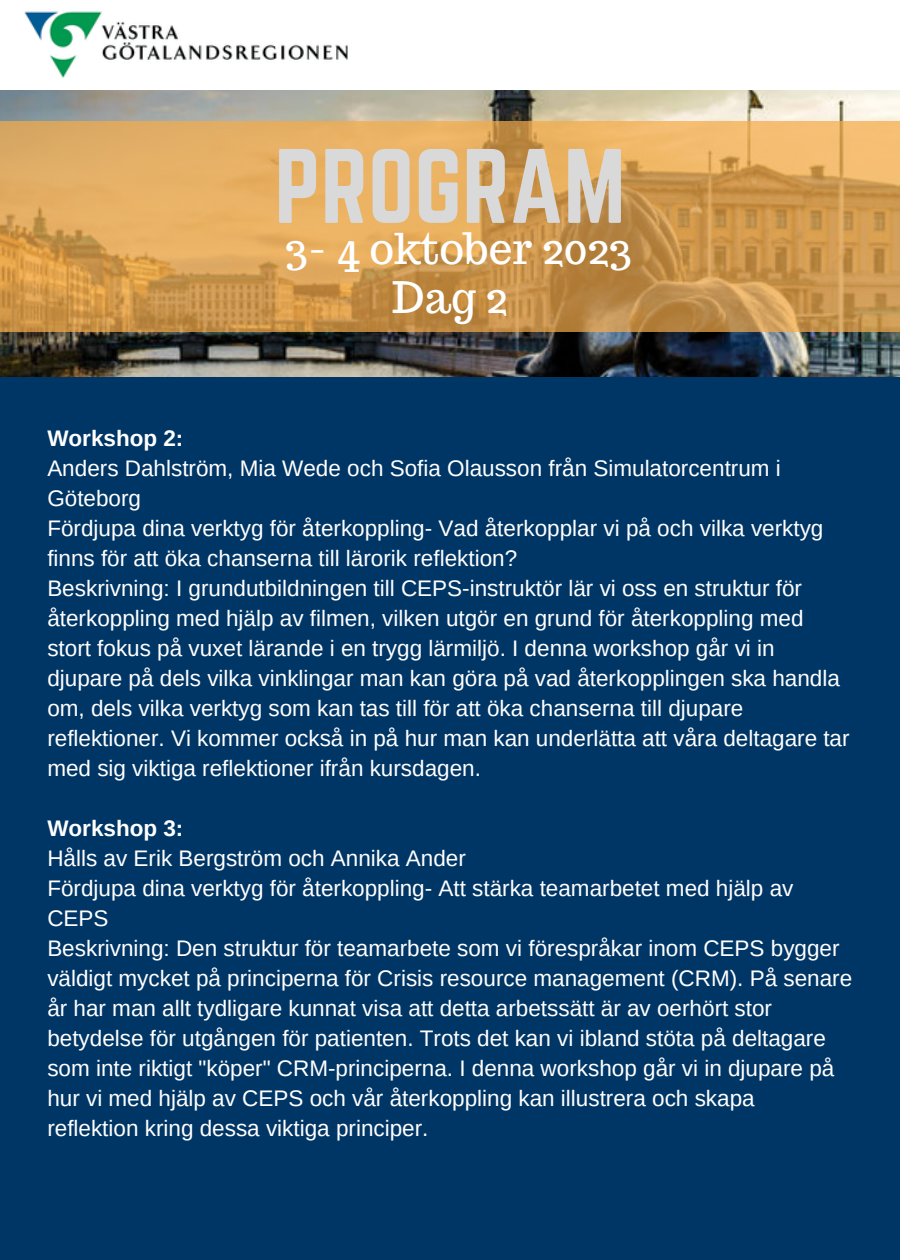
<style>
.page{position:relative;width:900px;height:1260px;background:#003666}
.page>*{position:absolute;margin:0;border:0;box-sizing:border-box;transform-origin:0 0}
.t1{font:92.5px "Norwester";color:#d9d9d9}
.t2{font:42.5px "Trocchi";color:#fff}
.t3{font:22.5px/30px "Arimo";color:#fff}
.t4{font:700 22.5px "Arimo";color:#fff}
</style>
<div class="page">
<img style="left:0;top:90px;width:900px;height:287px">
<svg style="left:0;top:121px;width:900px;height:211px"></svg>
<div style="left:0;top:0;width:900px;height:90px;background:#fff"></div>
<img style="left:24px;top:11px;width:324px;height:67px">
<p class="t1" style="left:274px;top:130px;width:353px">PROGRAM</p>
<p class="t2" style="left:285px;top:221px;width:348px">3- 4 oktober 2023</p>
<p class="t2" style="left:392px;top:270px;width:117px">Dag 2</p>
<p class="t4" style="left:47px;top:426px;width:138px">Workshop 2:</p>
<p class="t3" style="left:47px;top:453px;width:735px">Anders Dahlström, Mia Wede och Sofia Olausson från Simulatorcentrum i<br>Göteborg</p>
<p class="t3" style="left:47px;top:513px;width:778px">Fördjupa dina verktyg för återkoppling- Vad återkopplar vi på och vilka verktyg finns för att öka chanserna till lärorik reflektion?</p>
<p class="t3" style="left:47px;top:573px;width:804px">Beskrivning: I grundutbildningen till CEPS-instruktör lär vi oss en struktur för återkoppling med hjälp av filmen, vilken utgör en grund för återkoppling med stort fokus på vuxet lärande i en trygg lärmiljö. I denna workshop går vi in djupare på dels vilka vinklingar man kan göra på vad återkopplingen ska handla om, dels vilka verktyg som kan tas till för att öka chanserna till djupare reflektioner. Vi kommer också in på hur man kan underlätta att våra deltagare tar med sig viktiga reflektioner ifrån kursdagen.</p>
<p class="t4" style="left:47px;top:816px;width:138px">Workshop 3:</p>
<p class="t3" style="left:47px;top:843px;width:420px">Hålls av Erik Bergström och Annika Ander</p>
<p class="t3" style="left:47px;top:873px;width:748px">Fördjupa dina verktyg för återkoppling- Att stärka teamarbetet med hjälp av<br>CEPS</p>
<p class="t3" style="left:47px;top:933px;width:806px">Beskrivning: Den struktur för teamarbete som vi förespråkar inom CEPS bygger väldigt mycket på principerna för Crisis resource management (CRM). På senare år har man allt tydligare kunnat visa att detta arbetssätt är av oerhört stor betydelse för utgången för patienten. Trots det kan vi ibland stöta på deltagare som inte riktigt "köper" CRM-principerna. I denna workshop går vi in djupare på hur vi med hjälp av CEPS och vår återkoppling kan illustrera och skapa<br>reflektion kring dessa viktiga principer.</p>
</div>
